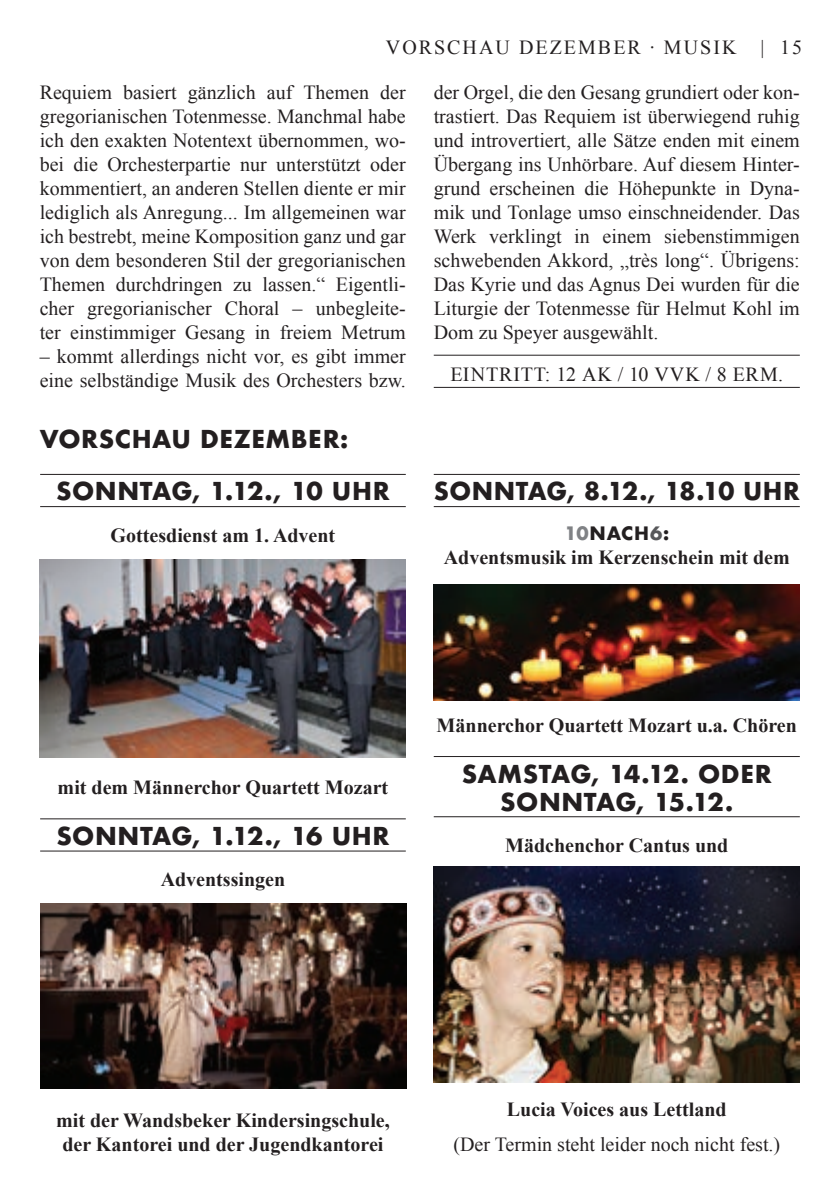
<style>
.page{position:relative;width:840px;height:1191px;background:#fff}
.page>*{position:absolute;margin:0;border:0;box-sizing:border-box;transform-origin:0 0}
.t1{font:700 24px/28px "Futura";letter-spacing:.02em;color:#231f20;text-align:center}
.t2{font:20px/24px "Times New Roman";color:#231f20;text-align:justify}
.t3{font:700 20px/24.4px "Times New Roman";color:#231f20;text-align:center}
.t4{font:20px "Times New Roman";letter-spacing:.1em;color:#231f20}
.t5{font:20px "Times New Roman";letter-spacing:.04em;color:#231f20}
.t6{font:700 18px "Futura";letter-spacing:.04em;color:#231f20}
.s1{color:#808285}
.s2{color:#57585a}
</style>
<div class="page">
<hr style="left:40px;top:474px;width:365px;height:1px;background:#231f20">
<hr style="left:40px;top:506px;width:365px;height:1px;background:#231f20">
<hr style="left:40px;top:818px;width:365px;height:1px;background:#231f20">
<hr style="left:40px;top:850px;width:365px;height:1px;background:#231f20">
<hr style="left:433px;top:474px;width:366px;height:1px;background:#231f20">
<hr style="left:433px;top:506px;width:366px;height:1px;background:#231f20">
<hr style="left:433px;top:756px;width:366px;height:1px;background:#231f20">
<hr style="left:433px;top:816px;width:366px;height:1px;background:#231f20">
<hr style="left:433px;top:355px;width:366px;height:1px;background:#231f20">
<hr style="left:433px;top:387px;width:366px;height:1px;background:#231f20">
<img style="left:433px;top:866px;width:366px;height:216px">
<img style="left:433px;top:584px;width:366px;height:117px">
<img style="left:40px;top:559px;width:365px;height:198px">
<img style="left:40px;top:903px;width:366px;height:185px">
<p class="t4" style="left:385px;top:33px;width:417px">VORSCHAU DEZEMBER · MUSIK | 15</p>
<p class="t2" style="left:40px;top:80px;width:367px">Requiem basiert gänzlich auf Themen der gregorianischen Totenmesse. Manchmal habe ich den exakten Notentext übernommen, wo&shy;bei die Orchesterpartie nur unterstützt oder kommentiert, an anderen Stellen diente er mir lediglich als Anregung... Im allgemeinen war ich bestrebt, meine Komposition ganz und gar von dem besonderen Stil der gregorianischen Themen durchdringen zu lassen.“ Eigentli&shy;cher gregorianischer Choral – unbegleite&shy;ter einstimmiger Gesang in freiem Metrum</p>
<p class="t2" style="left:40px;top:344px;width:367px">– kommt allerdings nicht vor, es gibt immer eine selbständige Musik des Orchesters bzw.</p>
<p class="t1" style="left:40px;top:425px;width:310px">VORSCHAU DEZEMBER:</p>
<p class="t1" style="left:56px;top:477px;width:335px">SONNTAG, 1.12., 10 UHR</p>
<p class="t3" style="left:111px;top:522px;width:226px">Gottesdienst am 1. Advent</p>
<p class="t2" style="left:433px;top:80px;width:367px">der Orgel, die den Gesang grundiert oder kon&shy;trastiert. Das Requiem ist überwiegend ruhig und introvertiert, alle Sätze enden mit einem Übergang ins Unhörbare. Auf diesem Hinter&shy;grund erscheinen die Höhepunkte in Dyna&shy;mik und Tonlage umso einschneidender. Das Werk verklingt in einem siebenstimmigen schwebenden Akkord, „très long“. Übrigens:<br>Das Kyrie und das Agnus Dei wurden für die Liturgie der Totenmesse für Helmut Kohl im Dom zu Speyer ausgewählt.</p>
<p class="t5" style="left:450px;top:361px;width:331px">EINTRITT: 12 AK / 10 VVK / 8 ERM.</p>
<p class="t1" style="left:433px;top:477px;width:367px">SONNTAG, 8.12., 18.10 UHR</p>
<p class="t6" style="left:564px;top:520px;width:106px"><span class="s1">10</span>NACH<span class="s2">6</span>:</p>
<p class="t3" style="left:443px;top:544px;width:347px">Adventsmusik im Kerzenschein mit dem</p>
<p class="t3" style="left:58px;top:774px;width:332px">mit dem Männerchor Quartett Mozart</p>
<p class="t1" style="left:56px;top:822px;width:334px">SONNTAG, 1.12., 16 UHR</p>
<p class="t3" style="left:160px;top:867px;width:126px">Adventssingen</p>
<p class="t3" style="left:436px;top:712px;width:361px">Männerchor Quartett Mozart u.a. Chören</p>
<p class="t1" style="left:461px;top:759px;width:311px">SAMSTAG, 14.12. ODER<br>SONNTAG, 15.12.</p>
<p class="t3" style="left:505px;top:832px;width:224px">Mädchenchor Cantus und</p>
<p class="t3" style="left:56px;top:1107px;width:335px">mit der Wandsbeker Kindersingschule, der Kantorei und der Jugendkantorei</p>
<p class="t3" style="left:506px;top:1096px;width:221px">Lucia Voices aus Lettland</p>
<p class="t2" style="left:453px;top:1132px;width:328px">(Der Termin steht leider noch nicht fest.)</p>
</div>
